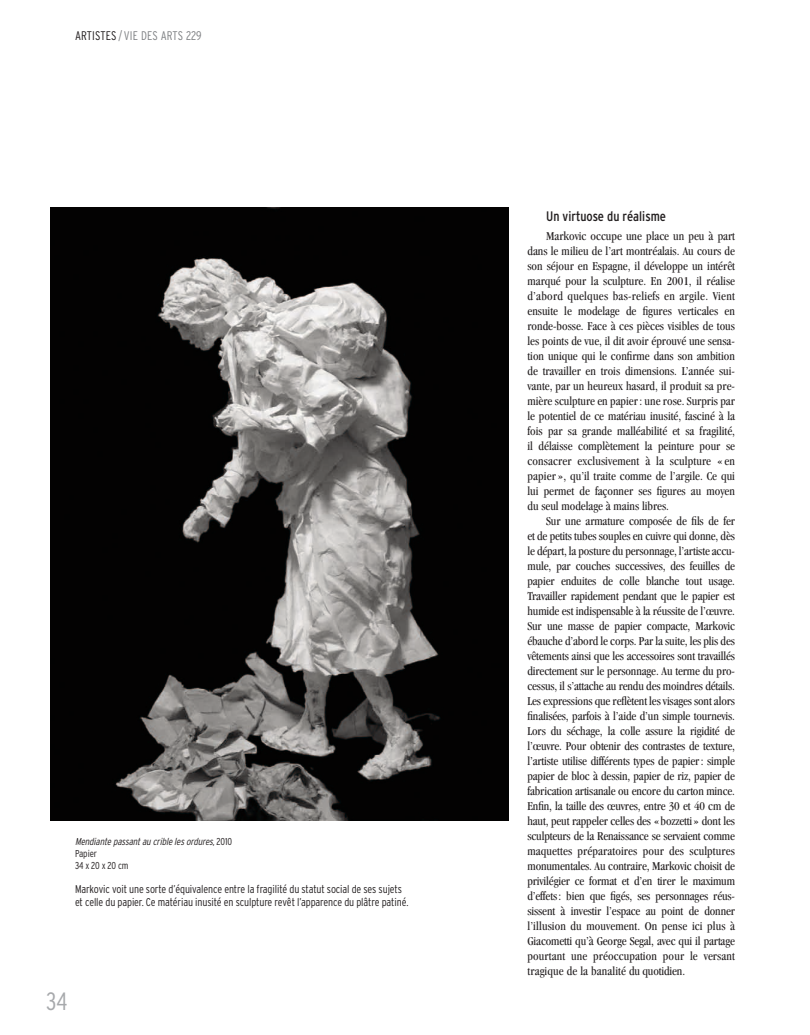
<style>
.page{position:relative;width:810px;height:1035px;background:#fff}
.page>*{position:absolute;margin:0;border:0;box-sizing:border-box;transform-origin:0 0}
.t1{font:300 condensed 25px "Interstate";color:#a7a9ac}
.t2{font:condensed 13.75px "Interstate";color:#231f20}
.t3{font:condensed 12.5px/15px "Garamond";color:#231f20;text-align:justify}
.t4{font:300 condensed 12.5px "Interstate";letter-spacing:.01em;color:#808285}
.t5{font:300 condensed 11.25px/12.5px "Interstate";letter-spacing:-.01em;color:#231f20}
.t6{font:italic 300 condensed 10px/11.9px "Interstate";color:#231f20}
.s1{color:#231f20}
.s2{font-style:normal}
</style>
<div class="page">
<img style="left:50px;top:207px;width:459px;height:614px">
<p class="t4" style="left:75px;top:29px;width:78px"><span class="s1">ARTISTES</span> / vie desarts</p>
<p class="t4" style="left:186px;top:29px;width:17px">229</p>
<p class="t6" style="left:75px;top:836px;width:159px">Mendiantepassantaucriblelesordures<span class="s2">, 2 0 1 0<br>Papier<br>34x20x20cm</span></p>
<p class="t5" style="left:75px;top:883px;width:335px">Markovic voit une sorte d’équivalence entre la fragilité du statut social de ses sujets et celle du papier. Ce matériau inusité en sculpture revêt l’apparence du plâtre patiné.</p>
<h1 class="t1" style="left:46px;top:987px;width:23px">34</h1>
<p class="t2" style="left:546px;top:209px;width:121px">Un virtuose du réalisme</p>
<p class="t3" style="left:528px;top:228px;width:209px;text-indent:19px">Markovic occupe une place un peu à part dans le milieu de l’art montréalais. Au cours de son séjour en Espagne, il développe un intérêt marqué pour la sculpture. En 2001, il réalise d’abord quelques bas-reliefs en argile. Vient ensuite le modelage de figures verticales en ronde-bosse. Face à ces pièces visibles de tous les points de vue, il dit avoir éprouvé une sensa&shy;tion unique qui le confirme dans son ambition de travailler en trois dimensions. L’année sui&shy;vante, par un heureux hasard, il produit sa pre&shy;mière sculpture en papier: une rose. Surpris par le potentiel de ce matériau inusité, fasciné à la fois par sa grande malléabilité et sa fragilité, il délaisse complètement la peinture pour se consacrer exclusivement à la sculpture « en papier », qu’il traite comme de l’argile. Ce qui lui permet de façonner ses figures au moyen du seul modelage à mains libres.</p>
<p class="t3" style="left:528px;top:513px;width:209px;text-indent:19px">Sur une armature composée de fils de fer et de petits tubes souples en cuivre qui donne, dès le départ, la posture du personnage, l’artiste accu&shy;mule, par couches successives, des feuilles de papier enduites de colle blanche tout usage.<br>Travailler rapidement pendant que le papier est humide est indispensable à la réussite de l’œuvre.<br>Sur une masse de papier compacte, Markovic ébauche d’abord le corps. Par la suite, les plis des vêtements ainsi que les accessoires sont travaillés directement sur le personnage. Au terme du pro&shy;cessus, il s’attache au rendu des moindres détails.<br>Les expressions que reflètent les visages sont alors finalisées, parfois à l’aide d’un simple tournevis.<br>Lors du séchage, la colle assure la rigidité de l’œuvre. Pour obtenir des contrastes de texture, l’artiste utilise différents types de papier: simple papier de bloc à dessin, papier de riz, papier de fabrication artisanale ou encore du carton mince.<br>Enfin, la taille des œuvres, entre 30 et 40 cm de haut, peut rappeler celles des «bozzetti» dont les sculpteurs de la Renaissance se servaient comme maquettes préparatoires pour des sculptures monumentales. Au contraire, Markovic choisit de privilégier ce format et d’en tirer le maximum d’effets: bien que figés, ses personnages réus&shy;sissent à investir l’espace au point de donner l’illusion du mouvement. On pense ici plus à Giacometti qu’à George Segal, avec qui il partage pourtant une préoccupation pour le versant tragique de la banalité du quotidien.</p>
</div>
